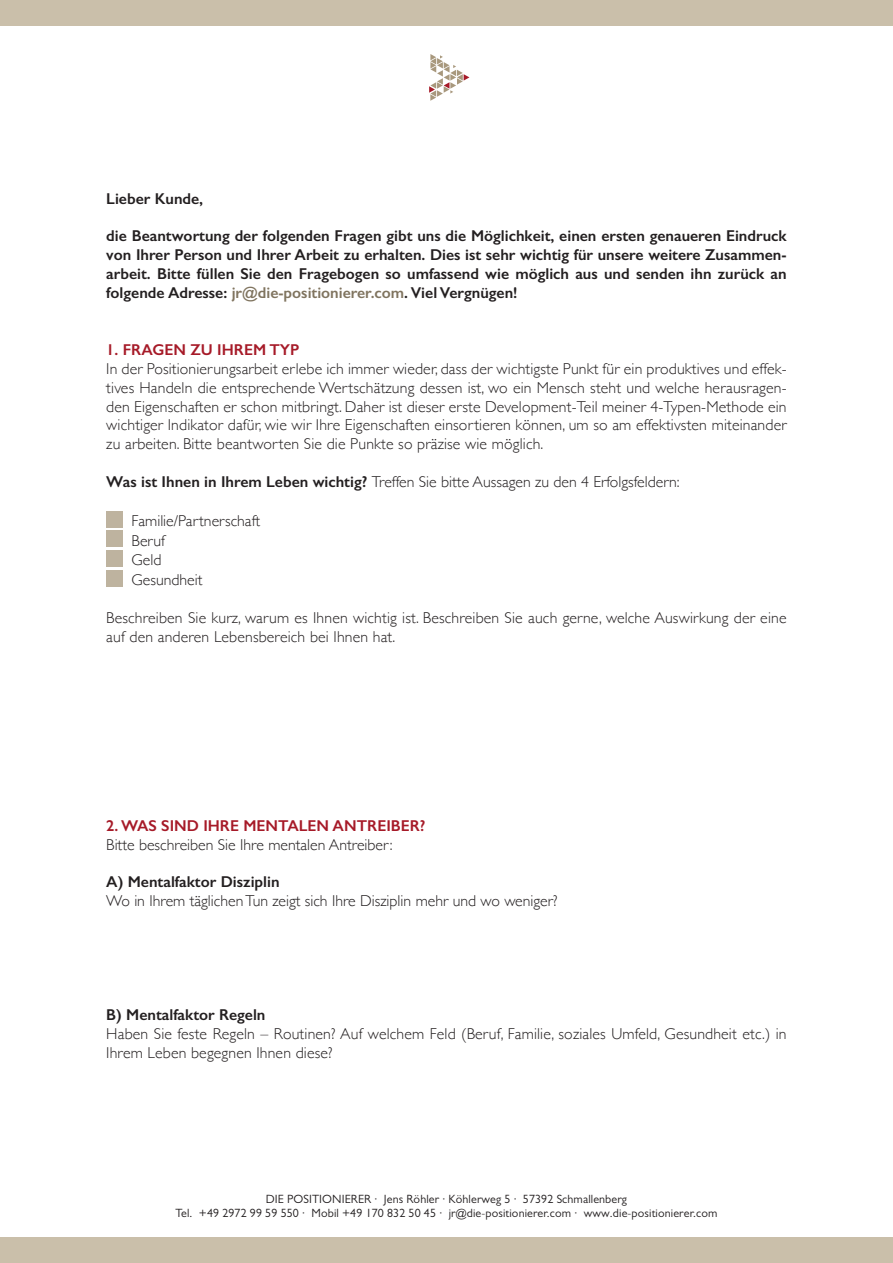
<style>
.page{position:relative;width:893px;height:1263px;background:#fff}
.page>*{position:absolute;margin:0;border:0;box-sizing:border-box;transform-origin:0 0}
.t1{font:300 15.75px/18.9px "Gill Sans";letter-spacing:.01em;color:#231f20}
.t2{font:600 15.75px/18.9px "Gill Sans";color:#231f20;text-align:justify}
.t3{font:600 15.75px "Gill Sans";color:#a61a28}
.t4{font:12px/14.4px "Gill Sans";letter-spacing:.01em;color:#231f20;text-align:center}
.s1{color:#80745f}
.s2{font-weight:600}
</style>
<div class="page">
<svg style="left:429px;top:54px;width:40px;height:47px"></svg>
<div style="left:0;top:0;width:893px;height:26px;background:#cabfaa"></div>
<div style="left:0;top:1237px;width:893px;height:26px;background:#cabfaa"></div>
<div style="left:106px;top:511px;width:17px;height:16px;background:#beb39f"></div>
<div style="left:106px;top:530px;width:17px;height:17px;background:#beb39f"></div>
<div style="left:106px;top:550px;width:17px;height:17px;background:#beb39f"></div>
<div style="left:106px;top:570px;width:17px;height:16px;background:#beb39f"></div>
<p class="t2" style="left:106px;top:189px;width:98px">Lieber Kunde,</p>
<p class="t2" style="left:106px;top:226px;width:682px">die Beantwortung der folgenden Fragen gibt uns die Möglichkeit, einen ersten genaueren Eindruck von Ihrer Person und Ihrer Arbeit zu erhalten. Dies ist sehr wichtig für unsere weitere Zusammen&shy;arbeit. Bitte füllen Sie den Fragebogen so umfassend wie möglich aus und senden ihn zurück an folgende Adresse: <span class="s1">jr@die-positionierer.com</span>. Viel Vergnügen!</p>
<p class="t3" style="left:106px;top:340px;width:195px">1. FRAGEN ZU IHREM TYP</p>
<p class="t1" style="left:106px;top:358px;width:682px;text-align:justify">In der Positionierungsarbeit erlebe ich immer wieder, dass der wichtigste Punkt für ein produktives und effek&shy;tives Handeln die entsprechende Wertschätzung dessen ist, wo ein Mensch steht und welche herausragen&shy;den Eigenschaften er schon mitbringt. Daher ist dieser erste Development-Teil meiner 4-Typen-Methode ein wichtiger Indikator dafür, wie wir Ihre Eigenschaften einsortieren können, um so am effektivsten miteinander zu arbeiten. Bitte beantworten Sie die Punkte so präzise wie möglich.</p>
<p class="t1" style="left:106px;top:472px;width:575px"><span class="s2">Was ist Ihnen in Ihrem Leben wichtig?</span> Treffen Sie bitte Aussagen zu den 4 Erfolgsfeldern:</p>
<p class="t1" style="left:132px;top:510px;width:130px;line-height:19.6px">Familie/Partnerschaft<br>Beruf<br>Geld<br>Gesundheit</p>
<p class="t1" style="left:106px;top:607px;width:682px">Beschreiben Sie kurz, warum es Ihnen wichtig ist. Beschreiben Sie auch gerne, welche Auswirkung der eine auf den anderen Lebensbereich bei Ihnen hat.</p>
<p class="t3" style="left:106px;top:816px;width:321px">2. WAS SIND IHRE MENTALEN ANTREIBER?</p>
<p class="t1" style="left:106px;top:834px;width:288px">Bitte beschreiben Sie Ihre mentalen Antreiber:</p>
<p class="t2" style="left:106px;top:872px;width:175px">A) Mentalfaktor Disziplin</p>
<p class="t1" style="left:106px;top:891px;width:453px">Wo in Ihrem täglichen Tun zeigt sich Ihre Disziplin mehr und wo weniger?</p>
<p class="t2" style="left:106px;top:1005px;width:161px">B) Mentalfaktor Regeln</p>
<p class="t1" style="left:106px;top:1023px;width:682px">Haben Sie feste Regeln – Routinen? Auf welchem Feld (Beruf, Familie, soziales Umfeld, Gesundheit etc.) in<br>Ihrem Leben begegnen Ihnen diese?</p>
<p class="t4" style="left:176px;top:1191px;width:543px">DIE POSITIONIERER · Jens Röhler · Köhlerweg 5 · 57392 Schmallenberg<br>Tel. +49 2972 99 59 550 · Mobil +49 170 832 50 45 · jr@die-positionierer.com · www.die-positionierer.com</p>
</div>
